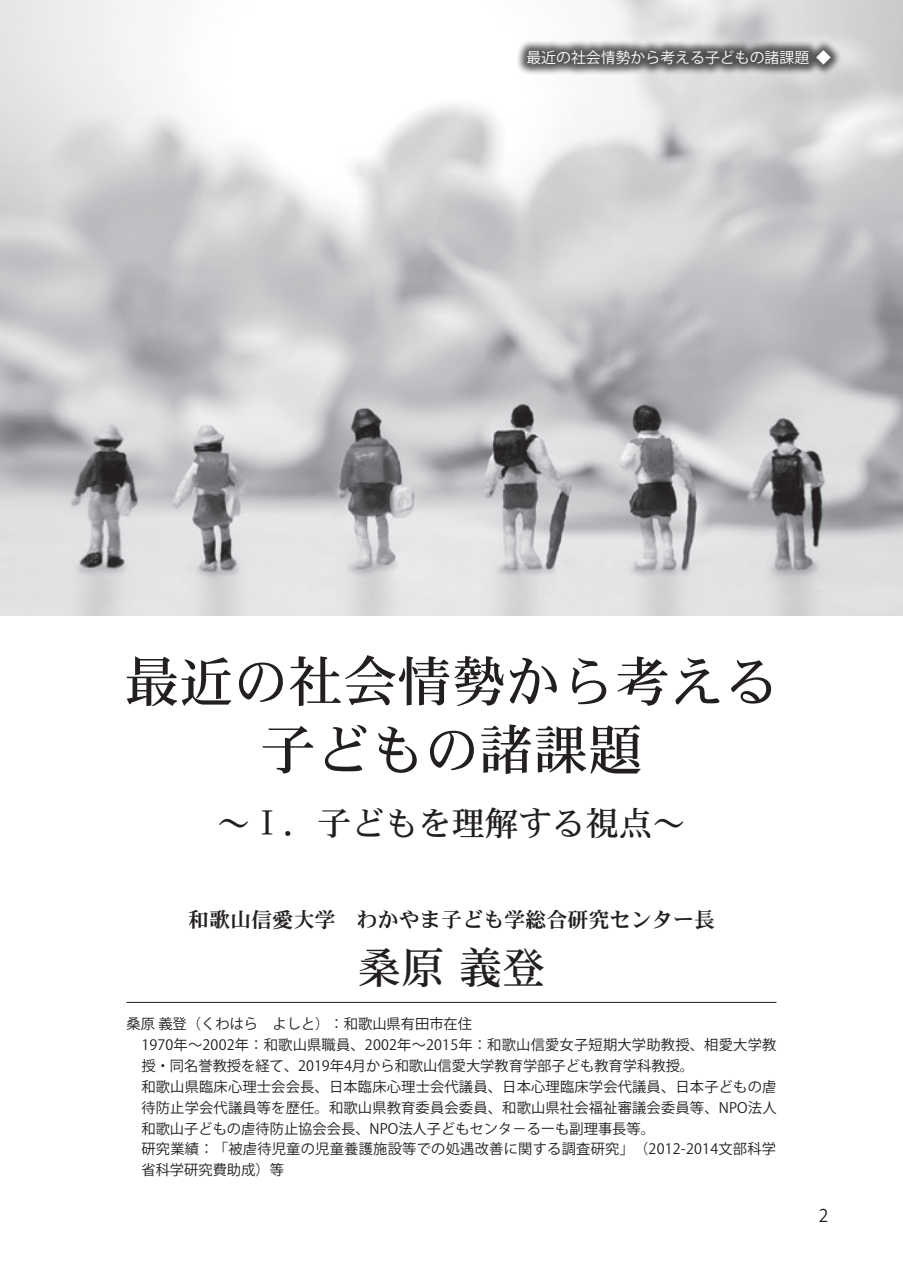
<style>
.page{position:relative;width:903px;height:1275px;background:#fff}
.page>*{position:absolute;margin:0;border:0;box-sizing:border-box;transform-origin:0 0}
.t1{font:54.6px/68.2px "DFHS Mincho W5 WINP RKSJ H";color:#231f20;text-align:center}
.t2{font:43.4px "DFHS Mincho W5 WINP RKSJ H";color:#231f20}
.t3{font:33.43px "DFHS Mincho W5 WINP RKSJ H";color:#231f20}
.t4{font:21px "DFHS Mincho W7 WINP RKSJ H";color:#231f20}
.ノーマル{font:17.32px "Koz Go Pro";color:#231f20}
.t5{font:14.88px "Koz Go Pro";color:#fff}
.t6{font:14.17px/21px "Koz Go Pro";color:#231f20}
</style>
<div class="page">
<img style="left:0;top:0;width:903px;height:615px">
<div style="left:516px;top:39px;width:326px;height:37px;background:#231f20;opacity:.75"></div>
<hr style="left:126px;top:1002px;width:650px;height:1px;background:#231f20">
<p class="t5" style="left:816px;top:48px;width:16px">◆</p>
<p class="t5" style="left:526px;top:48px;width:284px">最近の社会情勢から考える子どもの諸課題</p>
<p class="t1" style="left:124px;top:648px;width:656px">最近の社会情勢から考える子どもの諸課題</p>
<p class="t3" style="left:217px;top:806px;width:470px">～Ⅰ．子どもを理解する視点~</p>
<p class="t4" style="left:188px;top:909px;width:529px">和歌山信愛大学　わかやま子ども学総合研究センター長</p>
<p class="t2" style="left:358px;top:945px;width:189px">桑原義登</p>
<p class="t6" style="left:126px;top:1013px;width:347px">桑原義登（くわはら　よしと）：和歌山県有田市在住</p>
<p class="t6" style="left:141px;top:1034px;width:636px">1970年～2002年：和歌山県職員、2002年～2015年：和歌山信愛女子短期大学助教授、相愛大学教授・同名誉教授を経て、2019年4月から和歌山信愛大学教育学部子ども教育学科教授。</p>
<p class="t6" style="left:141px;top:1076px;width:637px;text-align:justify">和歌山県臨床心理士会会長、日本臨床心理士会代議員、日本心理臨床学会代議員、日本子どもの虐待防止学会代議員等を歴任。和歌山県教育委員会委員、和歌山県社会福祉審議会委員等、NPO法人和歌山子どもの虐待防止協会会長、NPO法人子どもセンタ－るーも副理事長等。</p>
<p class="t6" style="left:141px;top:1139px;width:636px">研究業績：「被虐待児童の児童養護施設等での処遇改善に関する調査研究」（2012-2014文部科学省科学研究費助成）等</p>
<p class="ノーマル" style="left:819px;top:1204px;width:11px">2</p>
</div>
